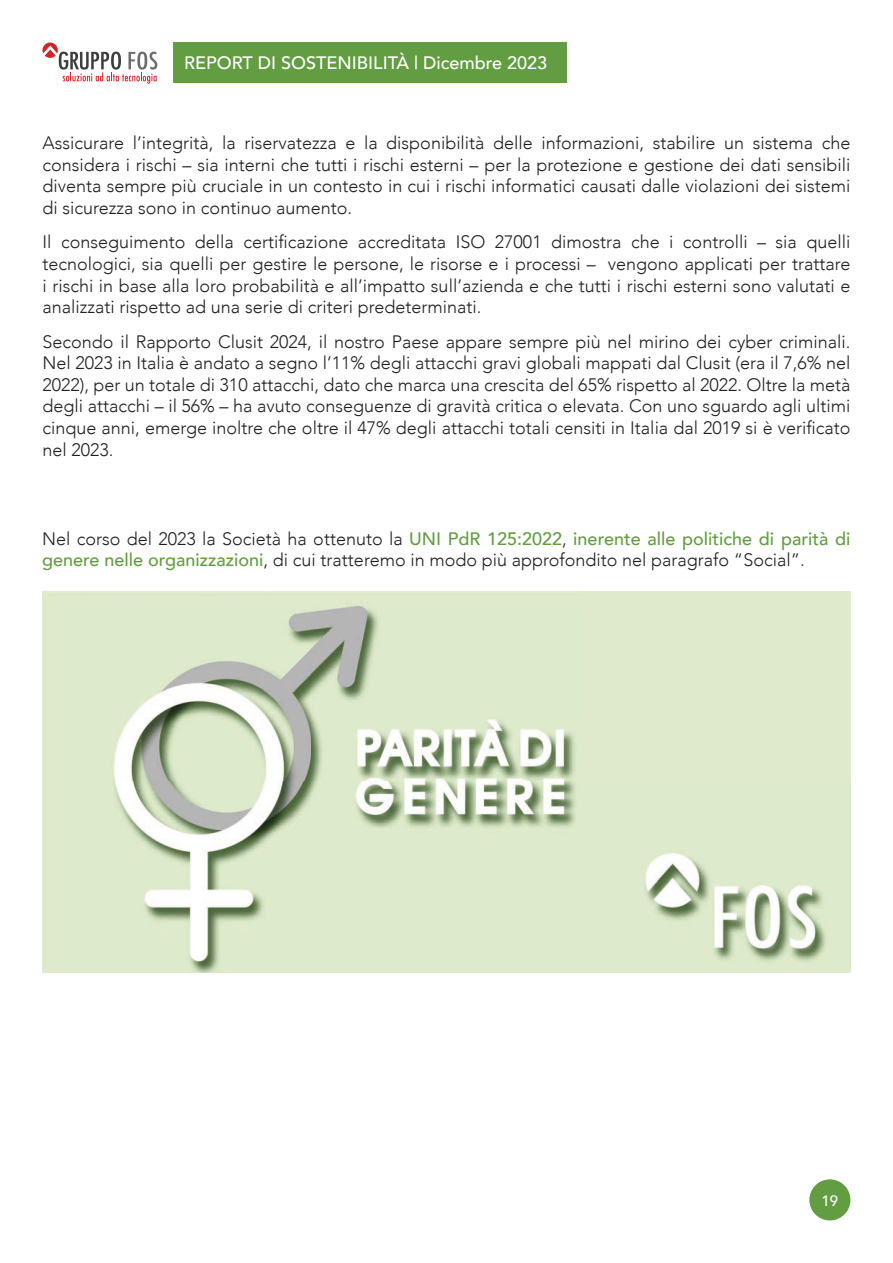
<style>
.page{position:relative;width:893px;height:1263px;background:#fff}
.page>*{position:absolute;margin:0;border:0;box-sizing:border-box;transform-origin:0 0}
.t1{font:300 18px/21.6px "Avenir";color:#231f20;text-align:justify}
.t2{font:500 18px "Avenir";color:#fff}
.t3{font:500 15px "Avenir";color:#fff}
.s1{font-weight:500;color:#639d41}
</style>
<div class="page">
<div style="left:173px;top:43px;width:394px;height:40px;background:#639d41"></div>
<div style="left:809px;top:1179px;width:41px;height:41px;background:#639d41;border-radius:50%"></div>
<svg style="left:43px;top:43px;width:114px;height:41px"></svg>
<img style="left:42px;top:591px;width:808px;height:382px">
<p class="t2" style="left:184px;top:47px;width:364px">REPORT DI SOSTENIBILITÀ | Dicembre 2023</p>
<p class="t1" style="left:43px;top:132px;width:809px">Assicurare l’integrità, la riservatezza e la disponibilità delle informazioni, stabilire un sistema che considera i rischi – sia interni che tutti i rischi esterni – per la protezione e gestione dei dati sensibili diventa sempre più cruciale in un contesto in cui i rischi informatici causati dalle violazioni dei sistemi di sicurezza sono in continuo aumento.</p>
<p class="t1" style="left:43px;top:231px;width:809px">Il conseguimento della certificazione accreditata ISO 27001 dimostra che i controlli – sia quelli tecnologici, sia quelli per gestire le persone, le risorse e i processi – vengono applicati per trattare i rischi in base alla loro probabilità e all’impatto sull’azienda e che tutti i rischi esterni sono valutati e analizzati rispetto ad una serie di criteri predeterminati.</p>
<p class="t1" style="left:43px;top:330px;width:809px">Secondo il Rapporto Clusit 2024, il nostro Paese appare sempre più nel mirino dei cyber criminali.<br>Nel 2023 in Italia è andato a segno l’11% degli attacchi gravi globali mappati dal Clusit (era il 7,6% nel 2022), per un totale di 310 attacchi, dato che marca una crescita del 65% rispetto al 2022. Oltre la metà degli attacchi – il 56% – ha avuto conseguenze di gravità critica o elevata. Con uno sguardo agli ultimi cinque anni, emerge inoltre che oltre il 47% degli attacchi totali censiti in Italia dal 2019 si è verificato nel 2023.</p>
<p class="t1" style="left:42px;top:528px;width:810px">Nel corso del 2023 la Società ha ottenuto la <span class="s1">UNI PdR 125:2022</span>, <span class="s1">inerente alle politiche di parità di genere nelle organizzazioni</span>, di cui tratteremo in modo più approfondito nel paragrafo “Social”.</p>
<p class="t3" style="left:822px;top:1188px;width:18px">19</p>
</div>
